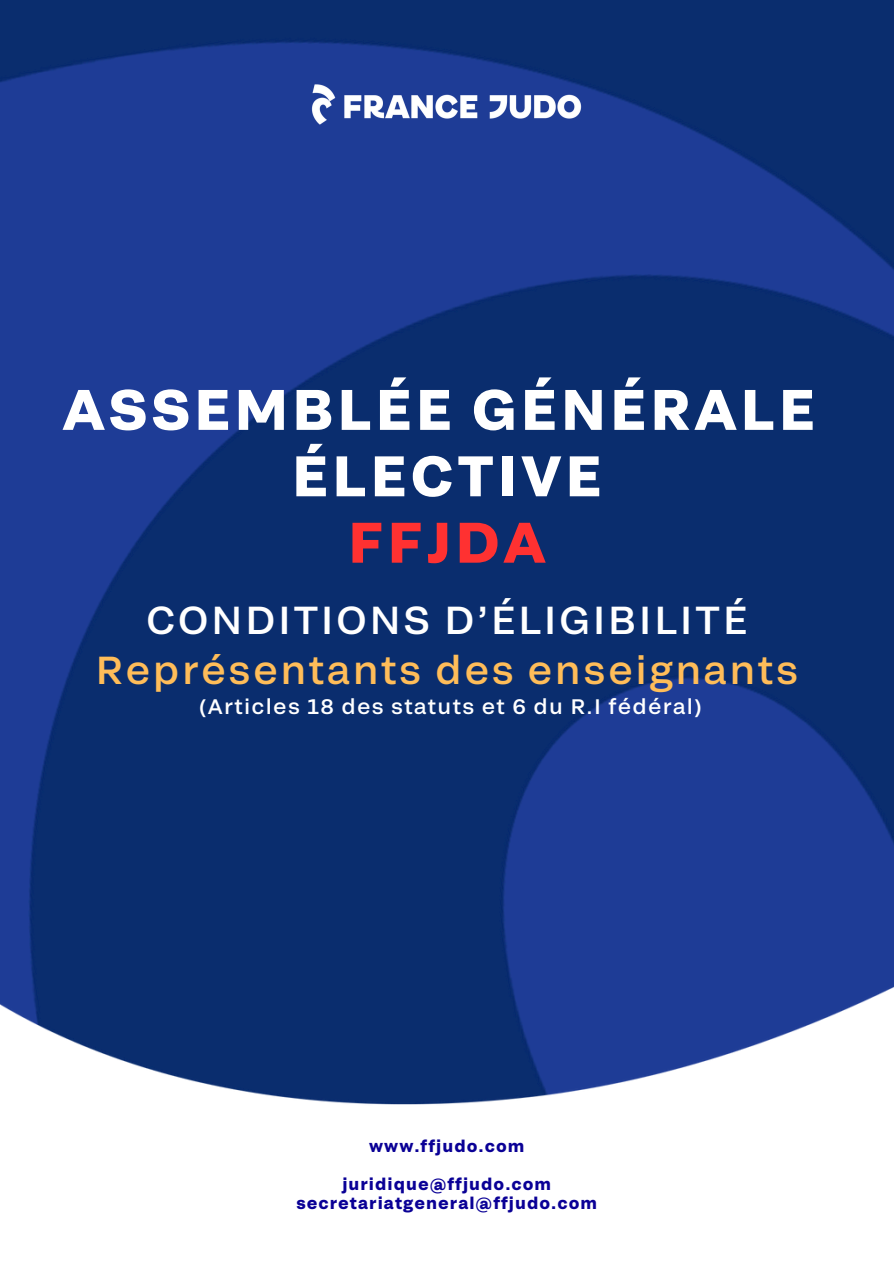
<style>
.page{position:relative;width:894px;height:1264px;background:#fff}
.page>*{position:absolute;margin:0;border:0;box-sizing:border-box;transform-origin:0 0}
.t1{font:700 57px/66.3px "Grtsk Peta";letter-spacing:.065em;color:#fff;text-align:center}
.t2{font:500 39px "Grtsk Peta";letter-spacing:.065em;color:#ffbd59}
.t3{font:500 39px "Grtsk Peta";letter-spacing:.065em;color:#fff}
.t4{font:500 21px "Grtsk Peta";letter-spacing:.065em;color:#fff}
.t5{font:700 16.5px "Grtsk Peta";letter-spacing:.065em;color:#0a0096}
.s1{color:#ff3131}
</style>
<div class="page">
<img style="left:0;top:0;width:893px;height:1105px">
<img style="left:290px;top:61px;width:313px;height:86px">
<h1 class="t1" style="left:62px;top:374px;width:754px">ASSEMBLÉE GÉNÉRALE<br>ÉLECTIVE<br><span class="s1">FFJDA</span></h1>
<h2 class="t3" style="left:146px;top:595px;width:602px">CONDITIONS D’ÉLIGIBILITÉ</h2>
<h2 class="t2" style="left:95px;top:644px;width:704px">Représentants des enseignants</h2>
<p class="t4" style="left:198px;top:693px;width:505px">(Articles 18 des statuts et 6 du R.I fédéral)</p>
<p class="t5" style="left:369px;top:1135px;width:157px">www.ffjudo.com</p>
<p class="t5" style="left:342px;top:1173px;width:210px">juridique@ffjudo.com</p>
<p class="t5" style="left:296px;top:1192px;width:302px">secretariatgeneral@ffjudo.com</p>
</div>
